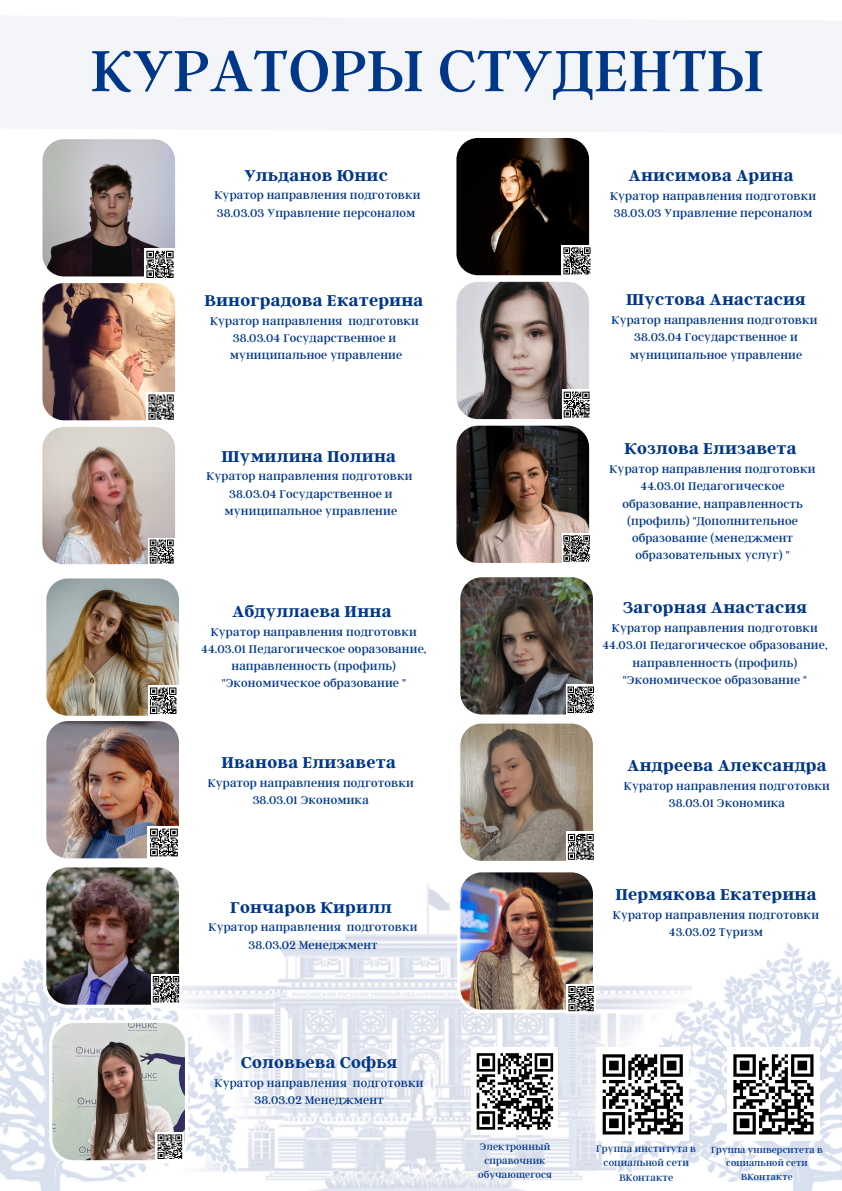
<style>
.page{position:relative;width:842px;height:1191px;background:#fff}
.page>*{position:absolute;margin:0;border:0;box-sizing:border-box;transform-origin:0 0}
.t1{font:64.7px "Argent CF";color:#003789}
.t2{font:700 17.4px "Argent CF";letter-spacing:.01em;color:#003789}
.t3{font:12.4px/17.2px "Argent CF";letter-spacing:.01em;color:#003789;text-align:center}
.t4{font:10.4px/14.2px "Argent CF";letter-spacing:.01em;color:#003789;text-align:center}
.t5{font:10px/13.6px "Argent CF";letter-spacing:.01em;color:#003789;text-align:center}
</style>
<div class="page">
<img style="left:0;top:884px;width:842px;height:306px">
<div style="left:596px;top:1047px;width:93px;height:93px;background:#fff"></div>
<svg style="left:603px;top:1054px;width:80px;height:80px"></svg>
<hr style="left:664px;top:1131px;width:19px;height:3px;background:#000">
<div style="left:727px;top:1047px;width:93px;height:93px;background:#fff"></div>
<svg style="left:733px;top:1054px;width:80px;height:80px"></svg>
<hr style="left:794px;top:1131px;width:19px;height:3px;background:#000">
<div style="left:0;top:16px;width:842px;height:118px;background:#f3f5f9"></div>
<img style="left:42px;top:139px;width:134px;height:426px">
<img style="left:456px;top:138px;width:135px;height:425px">
<img style="left:460px;top:577px;width:134px;height:284px">
<div style="left:566px;top:983px;width:30px;height:30px;background:#fff"></div>
<img style="left:457px;top:872px;width:139px;height:140px">
<img style="left:43px;top:578px;width:139px;height:429px">
<div style="left:471px;top:1047px;width:87px;height:87px;background:#fff"></div>
<svg style="left:476px;top:1053px;width:78px;height:77px"></svg>
<svg style="left:49px;top:1019px;width:139px;height:144px;background:#b0aca7"></svg>
<p class="t1" style="left:91px;top:28px;width:674px">КУРАТОРЫ СТУДЕНТЫ</p>
<p class="t2" style="left:244px;top:164px;width:145px">Ульданов Юнис</p>
<p class="t3" style="left:215px;top:186px;width:208px;text-align:left">Куратор направления подготовки<br>38.03.03 Управление персоналом</p>
<p class="t2" style="left:204px;top:289px;width:220px">Виноградова Екатерина</p>
<p class="t3" style="left:210px;top:311px;width:210px">Куратор направления подготовки</p>
<p class="t3" style="left:233px;top:328px;width:165px">38.03.04 Государственное и</p>
<p class="t3" style="left:230px;top:346px;width:174px">муниципальное управление</p>
<p class="t2" style="left:222px;top:444px;width:176px">Шумилина Полина</p>
<p class="t3" style="left:206px;top:467px;width:208px">Куратор направления подготовки</p>
<p class="t3" style="left:225px;top:484px;width:174px">38.03.04 Государственное и муниципальное управление</p>
<p class="t2" style="left:232px;top:600px;width:161px">Абдуллаева Инна</p>
<p class="t3" style="left:211px;top:622px;width:208px">Куратор направления подготовки</p>
<p class="t3" style="left:201px;top:639px;width:227px">44.03.01 Педагогическое образование, направленность (профиль) "Экономическое образование "</p>
<p class="t2" style="left:222px;top:750px;width:176px">Иванова Елизавета</p>
<p class="t3" style="left:208px;top:773px;width:208px">Куратор направления подготовки<br>38.03.01 Экономика</p>
<p class="t2" style="left:230px;top:895px;width:163px">Гончаров Кирилл</p>
<p class="t3" style="left:209px;top:918px;width:210px">Куратор направления подготовки<br>38.03.02 Менеджмент</p>
<p class="t2" style="left:241px;top:1051px;width:158px">Соловьева Софья</p>
<p class="t3" style="left:215px;top:1073px;width:210px">Куратор направления подготовки<br>38.03.02 Менеджмент</p>
<p class="t2" style="left:629px;top:164px;width:166px">Анисимова Арина</p>
<p class="t3" style="left:610px;top:186px;width:208px;text-align:left">Куратор направления подготовки<br>38.03.03 Управление персоналом</p>
<p class="t2" style="left:626px;top:288px;width:181px">Шустова Анастасия</p>
<p class="t3" style="left:611px;top:311px;width:208px">Куратор направления подготовки</p>
<p class="t3" style="left:630px;top:328px;width:174px">38.03.04 Государственное и муниципальное управление</p>
<p class="t2" style="left:624px;top:437px;width:174px">Козлова Елизавета</p>
<p class="t3" style="left:609px;top:460px;width:208px">Куратор направления подготовки<br>44.03.01 Педагогическое образование, направленность (профиль) "Дополнительное образование (менеджмент образовательных услуг) "</p>
<p class="t2" style="left:623px;top:596px;width:186px">Загорная Анастасия</p>
<p class="t3" style="left:612px;top:618px;width:208px">Куратор направления подготовки</p>
<p class="t3" style="left:602px;top:636px;width:227px">44.03.01 Педагогическое образование, направленность (профиль) "Экономическое образование "</p>
<p class="t2" style="left:627px;top:753px;width:201px">Андреева Александра</p>
<p class="t3" style="left:624px;top:776px;width:208px">Куратор направления подготовки<br>38.03.01 Экономика</p>
<p class="t2" style="left:615px;top:882px;width:203px">Пермякова Екатерина</p>
<p class="t3" style="left:613px;top:905px;width:208px">Куратор направления подготовки<br>43.03.02 Туризм</p>
<p class="t4" style="left:478px;top:1138px;width:75px">Электронный справочник обучающегося</p>
<p class="t4" style="left:596px;top:1140px;width:101px">Группа института в социальной сети<br>ВКонтакте</p>
<p class="t5" style="left:711px;top:1141px;width:113px">Группа университета в социальной сети<br>ВКонтакте</p>
</div>
